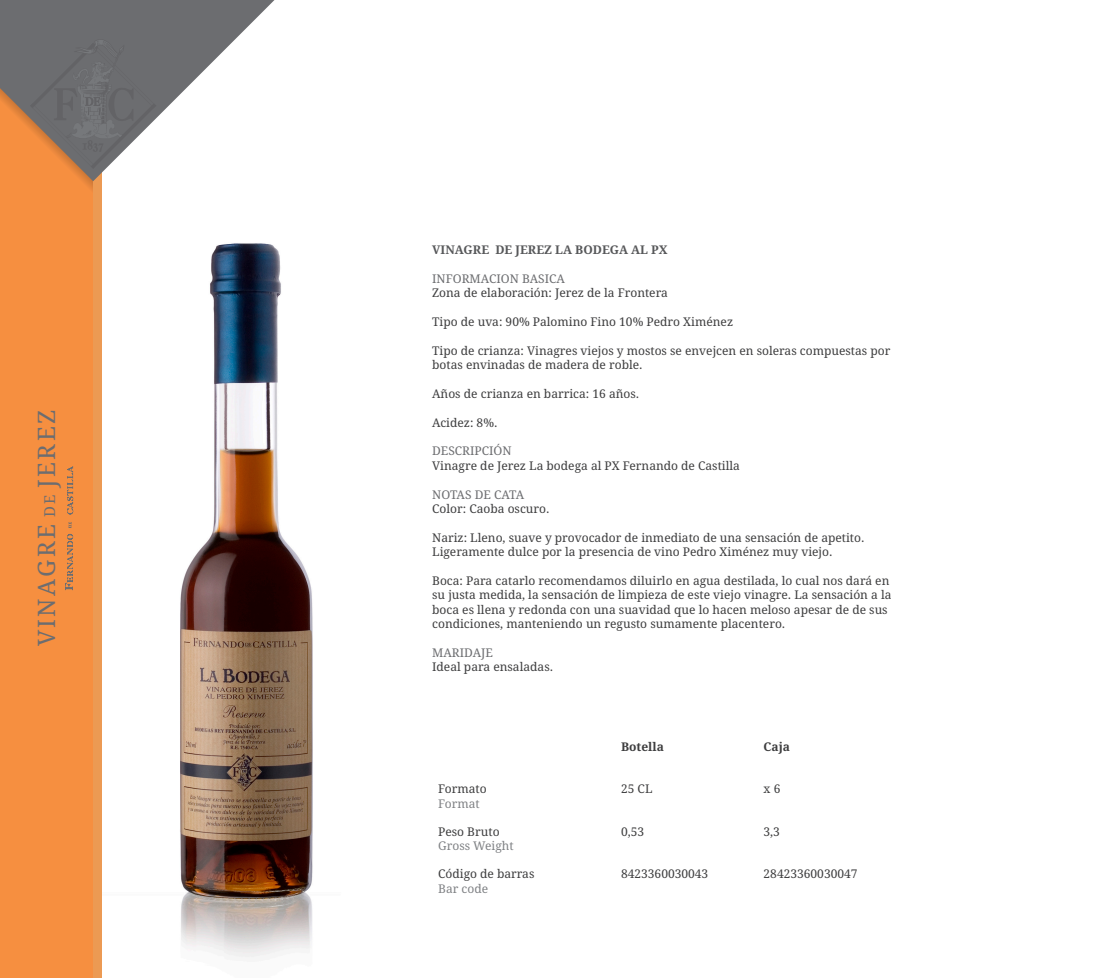
<style>
.page{position:relative;width:1106px;height:978px;background:#fff}
.page>*{position:absolute;margin:0;border:0;box-sizing:border-box;transform-origin:0 0}
.t1{font:24px "Droid Serif";letter-spacing:.1em;color:#6c6d70}
.t2{font:12px/14.4px "Droid Serif";color:#3e3e3f}
.t3{font:12px "Droid Serif";color:#6c6d70}
.t4{font:700 12px "Droid Serif";color:#57585a}
.t5{font:12px "Droid Serif";color:#808285}
.t6{font:700 12px "Droid Serif";color:#3e3e3f}
.s1{font-size:15px}
</style>
<div class="page">
<img style="left:180px;top:243px;width:133px;height:715px">
<div style="left:0;top:0;width:94px;height:978px;background:#f68f40"></div>
<svg style="left:65px;top:466px;width:8px;height:124px"></svg>
<div style="left:93px;top:0;width:9px;height:978px;background:#ec9a53"></div>
<svg style="left:0;top:0;width:274px;height:181px"></svg>
<svg style="left:30px;top:39px;width:126px;height:130px;background:#817a76"></svg>
<p class="t1" style="left:33px;top:646px;width:238px;rotate:-90deg">VINAGRE <span class="s1">DE</span> JEREZ</p>
<p class="t4" style="left:432px;top:243px;width:237px">VINAGRE DE JEREZ LA BODEGA AL PX</p>
<p class="t3" style="left:432px;top:271px;width:134px">INFORMACION BASICA</p>
<p class="t2" style="left:432px;top:286px;width:237px">Zona de elaboración: Jerez de la Frontera</p>
<p class="t2" style="left:432px;top:314px;width:302px">Tipo de uva: 90% Palomino Fino 10% Pedro Ximénez</p>
<p class="t2" style="left:432px;top:343px;width:460px">Tipo de crianza: Vinagres viejos y mostos se envejcen en soleras compuestas por botas envinadas de madera de roble.</p>
<p class="t2" style="left:432px;top:386px;width:209px">Años de crianza en barrica: 16 años.</p>
<p class="t2" style="left:432px;top:415px;width:67px">Acidez: 8%.</p>
<p class="t3" style="left:432px;top:444px;width:81px">DESCRIPCIÓN</p>
<p class="t2" style="left:432px;top:458px;width:309px">Vinagre de Jerez La bodega al PX Fernando de Castilla</p>
<p class="t3" style="left:432px;top:487px;width:94px">NOTAS DE CATA</p>
<p class="t2" style="left:432px;top:502px;width:119px">Color: Caoba oscuro.</p>
<p class="t2" style="left:432px;top:530px;width:434px">Nariz: Lleno, suave y provocador de inmediato de una sensación de apetito.</p>
<p class="t2" style="left:432px;top:545px;width:402px">Ligeramente dulce por la presencia de vino Pedro Ximénez muy viejo.</p>
<p class="t2" style="left:432px;top:574px;width:461px">Boca: Para catarlo recomendamos diluirlo en agua destilada, lo cual nos dará en su justa medida, la sensación de limpieza de este viejo vinagre. La sensación a la boca es llena y redonda con una suavidad que lo hacen meloso apesar de de sus condiciones, manteniendo un regusto sumamente placentero.</p>
<p class="t3" style="left:432px;top:646px;width:62px">MARIDAJE</p>
<p class="t2" style="left:432px;top:660px;width:122px">Ideal para ensaladas.</p>
<p class="t6" style="left:621px;top:740px;width:44px">Botella</p>
<p class="t6" style="left:763px;top:740px;width:28px">Caja</p>
<p class="t2" style="left:438px;top:782px;width:50px">Formato</p>
<p class="t5" style="left:438px;top:797px;width:43px">Format</p>
<p class="t2" style="left:621px;top:782px;width:33px">25 CL</p>
<p class="t2" style="left:763px;top:782px;width:18px">x 6</p>
<p class="t2" style="left:438px;top:825px;width:63px">Peso Bruto</p>
<p class="t5" style="left:438px;top:839px;width:77px">Gross Weight</p>
<p class="t2" style="left:621px;top:825px;width:25px">0,53</p>
<p class="t2" style="left:763px;top:825px;width:18px">3,3</p>
<p class="t2" style="left:438px;top:867px;width:98px">Código de barras</p>
<p class="t5" style="left:438px;top:882px;width:51px">Bar code</p>
<p class="t2" style="left:621px;top:867px;width:89px">8423360030043</p>
<p class="t2" style="left:763px;top:867px;width:95px">28423360030047</p>
</div>
